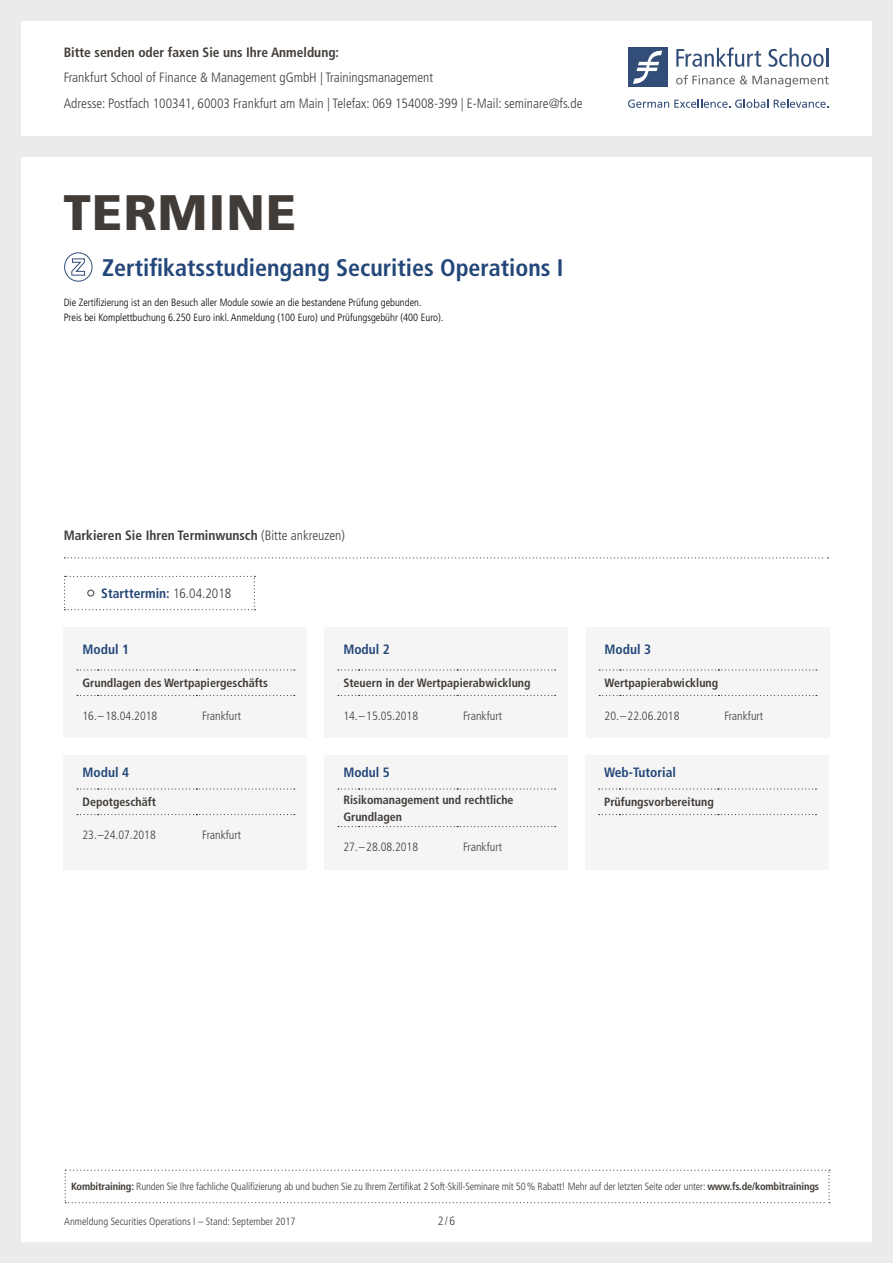
<style>
.page{position:relative;width:893px;height:1263px;background:#ebebeb}
.page>*{position:absolute;margin:0;border:0;box-sizing:border-box;transform-origin:0 0}
.t1{font:900 49.5px "Frutiger LT Arabic 75";letter-spacing:.025em;color:#413c38}
.t2{font:700 condensed 24px "Frutiger LT Std";color:#244779}
.t3{font:300 condensed 13.5px/25.5px "Frutiger LT Std";color:#413c38}
.t4{font:700 condensed 13.5px "Frutiger LT Std";color:#413c38}
.t5{font:700 condensed 13.5px "Frutiger LT Std";color:#244779}
.t6{font:700 condensed 12px/16.5px "Frutiger LT Std";color:#413c38}
.t7{font:300 condensed 12px "Frutiger LT Std";color:#413c38}
.t8{font:300 condensed 10.5px "Frutiger LT Std";letter-spacing:-.015em;color:#413c38}
.t9{font:300 condensed 10.5px/15px "Frutiger LT Std";color:#000}
.s1{font-weight:300}
.s2{font-weight:300;color:#413c38}
.s3{font-weight:700}
</style>
<div class="page">
<div style="left:21px;top:157px;width:851px;height:1085px;background:#fff"></div>
<div style="left:21px;top:21px;width:851px;height:115px;background:#fff"></div>
<div style="left:628px;top:47px;width:39px;height:40px;background:#314d78"></div>
<svg style="left:633px;top:50px;width:29px;height:34px"></svg>
<svg style="left:676px;top:47px;width:85px;height:20px"></svg>
<svg style="left:768px;top:48px;width:60px;height:19px"></svg>
<svg style="left:676px;top:75px;width:153px;height:12px"></svg>
<svg style="left:628px;top:99px;width:200px;height:9px"></svg>
<svg style="left:65px;top:1169px;width:765px;height:34px"></svg>
<div style="left:64px;top:627px;width:243px;height:111px;background:#f5f5f5"></div>
<svg style="left:77px;top:669px;width:218px;height:1px"></svg>
<svg style="left:77px;top:695px;width:218px;height:1px"></svg>
<div style="left:64px;top:755px;width:243px;height:114px;background:#f5f5f5"></div>
<svg style="left:77px;top:788px;width:218px;height:2px"></svg>
<svg style="left:77px;top:814px;width:218px;height:1px"></svg>
<div style="left:325px;top:755px;width:243px;height:114px;background:#f5f5f5"></div>
<svg style="left:338px;top:788px;width:218px;height:2px"></svg>
<svg style="left:338px;top:826px;width:218px;height:1px"></svg>
<div style="left:585px;top:755px;width:244px;height:114px;background:#f5f5f5"></div>
<svg style="left:599px;top:788px;width:217px;height:2px"></svg>
<svg style="left:599px;top:814px;width:217px;height:1px"></svg>
<div style="left:325px;top:627px;width:243px;height:111px;background:#f5f5f5"></div>
<svg style="left:338px;top:669px;width:218px;height:1px"></svg>
<svg style="left:338px;top:695px;width:218px;height:1px"></svg>
<div style="left:586px;top:627px;width:243px;height:111px;background:#f5f5f5"></div>
<svg style="left:599px;top:669px;width:218px;height:1px"></svg>
<svg style="left:599px;top:695px;width:218px;height:1px"></svg>
<svg style="left:65px;top:557px;width:763px;height:1px"></svg>
<svg style="left:64px;top:576px;width:191px;height:34px"></svg>
<svg style="left:64px;top:252px;width:28px;height:30px"></svg>
<p class="t4" style="left:64px;top:44px;width:277px">Bitte senden oder faxen Sie uns Ihre Anmeldung:</p>
<p class="t3" style="left:64px;top:65px;width:520px">Frankfurt School of Finance &amp; Management gGmbH | Trainingsmanagement<br>Adresse: Postfach 100341, 60003 Frankfurt am Main | Telefax: 069 154008-399 | E-Mail: seminare@fs.de</p>
<h1 class="t1" style="left:63px;top:184px;width:234px">TERMINE</h1>
<h2 class="t2" style="left:102px;top:253px;width:463px">Zertifikatsstudiengang Securities Operations I</h2>
<p class="t9" style="left:64px;top:295px;width:381px">Die Zertifizierung ist an den Besuch aller Module sowie an die bestandene Prüfung gebunden.<br>Preis bei Komplettbuchung 6.250 Euro inkl. Anmeldung (100 Euro) und Prüfungsgebühr (400 Euro).</p>
<p class="t4" style="left:64px;top:527px;width:283px">Markieren Sie Ihren Terminwunsch <span class="s1">(Bitte ankreuzen)</span></p>
<p class="t5" style="left:101px;top:585px;width:132px">Starttermin: <span class="s2">16.04.2018</span></p>
<p class="t5" style="left:82px;top:641px;width:48px">Modul 1</p>
<p class="t6" style="left:82px;top:675px;width:187px">Grundlagen des Wertpapiergeschäfts</p>
<p class="t7" style="left:82px;top:709px;width:76px">16.–18.04.2018</p>
<p class="t7" style="left:202px;top:709px;width:40px">Frankfurt</p>
<p class="t5" style="left:82px;top:764px;width:48px">Modul 4</p>
<p class="t6" style="left:82px;top:794px;width:75px">Depotgeschäft</p>
<p class="t7" style="left:82px;top:828px;width:75px">23.–24.07.2018</p>
<p class="t7" style="left:202px;top:828px;width:40px">Frankfurt</p>
<p class="t5" style="left:343px;top:641px;width:48px">Modul 2</p>
<p class="t6" style="left:343px;top:675px;width:189px">Steuern in der Wertpapierabwicklung</p>
<p class="t7" style="left:343px;top:709px;width:76px">14.–15.05.2018</p>
<p class="t7" style="left:463px;top:709px;width:40px">Frankfurt</p>
<p class="t5" style="left:343px;top:764px;width:48px">Modul 5</p>
<p class="t6" style="left:343px;top:792px;width:172px">Risikomanagement und rechtliche<br>Grundlagen</p>
<p class="t7" style="left:343px;top:840px;width:76px">27.–28.08.2018</p>
<p class="t7" style="left:463px;top:840px;width:40px">Frankfurt</p>
<p class="t5" style="left:605px;top:641px;width:48px">Modul 3</p>
<p class="t6" style="left:605px;top:675px;width:115px">Wertpapierabwicklung</p>
<p class="t7" style="left:605px;top:709px;width:76px">20.–22.06.2018</p>
<p class="t7" style="left:724px;top:709px;width:40px">Frankfurt</p>
<p class="t5" style="left:604px;top:764px;width:73px">Web-Tutorial</p>
<p class="t6" style="left:604px;top:794px;width:111px">Prüfungsvorbereitung</p>
<p class="t8" style="left:71px;top:1181px;width:749px"><span class="s3">Kombitraining:</span> Runden Sie Ihre fachliche Qualifizierung ab und buchen Sie zu Ihrem Zertifikat 2 Soft-Skill-Seminare mit 50% Rabatt! Mehr auf der letzten Seite oder unter: <span class="s3">www.fs.de/kombitrainings</span></p>
<p class="t7" style="left:438px;top:1214px;width:19px">2/6</p>
<p class="t8" style="left:64px;top:1215px;width:233px">Anmeldung Securities Operations I – Stand: September 2017</p>
</div>
